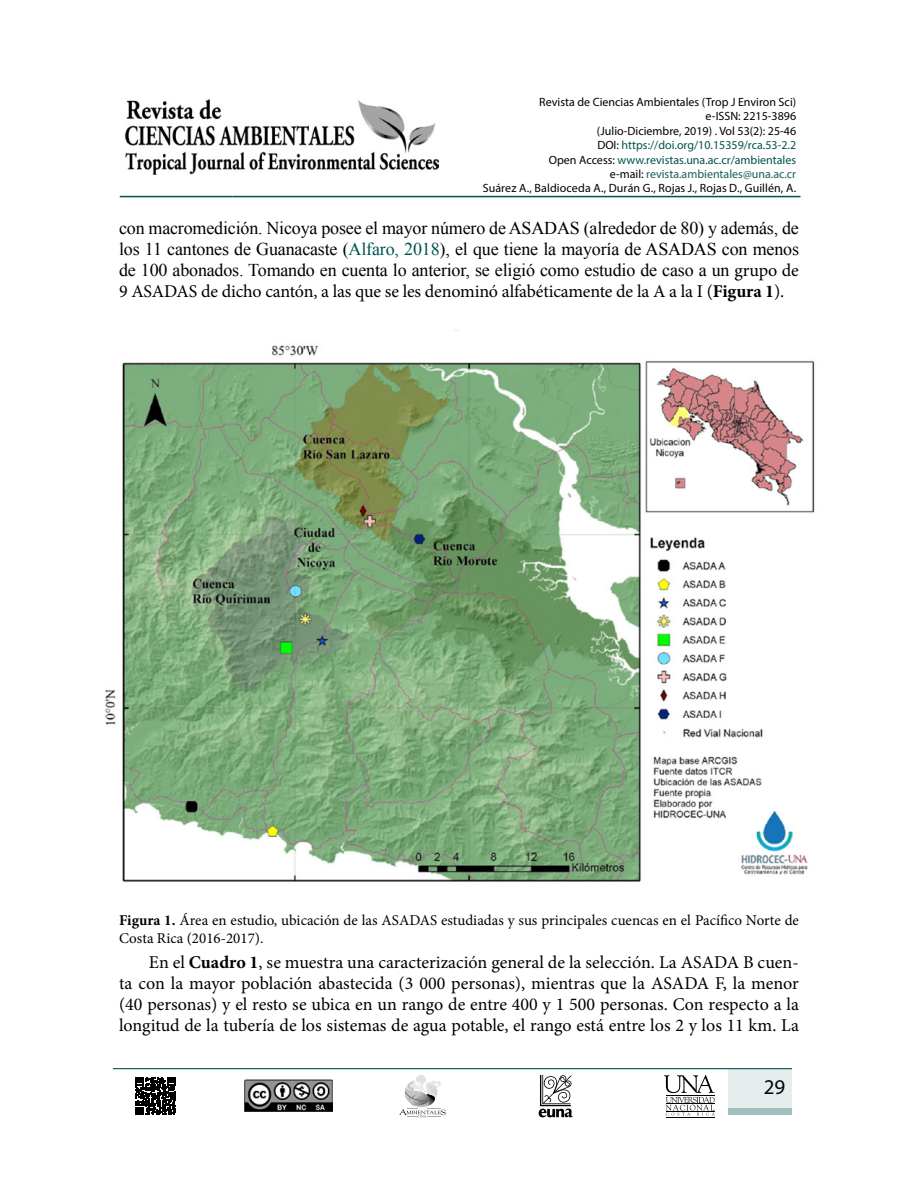
<style>
.page{position:relative;width:918px;height:1188px;background:#fff}
.page>*{position:absolute;margin:0;border:0;box-sizing:border-box;transform-origin:0 0}
.t1{font:21px "Myriad Pro";color:#000}
.t2{font:18px/21px "Minion Pro";letter-spacing:-.01em;color:#000;text-align:justify}
.t3{font:18px/21px "Times New Roman";letter-spacing:-.01em;color:#000;text-align:justify}
.t4{font:15px/18px "Minion Pro";color:#000}
.t5{font:12px/14.4px "Myriad Pro";color:#000;text-align:right}
.s1{color:#00534d}
.s2{color:#195f5a}
.s3{font-family:"Minion Pro"}
.s4{font-weight:700}
</style>
<div class="page">
<hr style="left:120px;top:196px;width:113px;height:1px;background:#00534d">
<hr style="left:233px;top:196px;width:567px;height:1px;background:#00534d">
<svg style="left:135px;top:1077px;width:41px;height:38px"></svg>
<svg style="left:539px;top:1075px;width:34px;height:42px"></svg>
<div style="left:416px;top:1075px;width:10px;height:9px;background:#e2e2e2;border-radius:50%"></div>
<svg style="left:399px;top:1081px;width:47px;height:36px"></svg>
<hr style="left:666px;top:1117px;width:48px;height:1px;background:#000">
<svg style="left:664px;top:1075px;width:51px;height:41px"></svg>
<hr style="left:113px;top:1068px;width:679px;height:1px;background:#00534d">
<div style="left:729px;top:1068px;width:63px;height:46px;background:#e6eeed"></div>
<div style="left:729px;top:1108px;width:63px;height:6px;background:#a1bfbd"></div>
<img style="left:124px;top:99px;width:314px;height:76px">
<img style="left:244px;top:1080px;width:89px;height:31px">
<img style="left:105px;top:330px;width:710px;height:552px">
<p class="t5" style="left:483px;top:95px;width:315px">Revista de Ciencias Ambientales (Trop J Environ Sci)<br>e-ISSN: 2215-3896<br>(Julio-Diciembre, 2019) . Vol 53(2): 25-46<br>DOI: <span class="s1">https://doi.org/10.15359/rca.53-2.2<br></span>Open Access: <span class="s1">www.revistas.una.ac.cr/ambientales<br></span>e-mail: <span class="s2">revista.ambientales@una.ac.cr<br></span>Suárez A., Baldioceda A., Durán G., Rojas J., Rojas D., Guillén, A.</p>
<p class="t3" style="left:119px;top:217px;width:682px">con macromedición. Nicoya posee el mayor número de ASADAS (alrededor de 80) y además, de los 11 cantones de Guanacaste (<span class="s1">Alfaro, 2018</span>), el que tiene la mayoría de ASADAS con menos de 100 abonados. Tomando en cuenta lo anterior, se eligió como estudio de caso a un <span class="s3">grupo de</span></p>
<p class="t2" style="left:119px;top:280px;width:667px">9 ASADAS de dicho cantón, a las que se les denominó alfabéticamente de la A a la I (<span class="s4">Figura 1</span>).</p>
<p class="t4" style="left:119px;top:911px;width:681px"><span class="s4">Figura 1.</span> Área en estudio, ubicación de las ASADAS estudiadas y sus principales cuencas en el Pacífico Norte de<br>Costa Rica (2016-2017).</p>
<p class="t2" style="left:119px;top:952px;width:682px;text-indent:30px">En el <span class="s4">Cuadro 1</span>, se muestra una caracterización general de la selección. La ASADA B cuen&shy;ta con la mayor población abastecida (3 000 personas), mientras que la ASADA F, la menor (40 personas) y el resto se ubica en un rango de entre 400 y 1 500 personas. Con respecto a la longitud de la tubería de los sistemas de agua potable, el rango está entre los 2 y los 11 km. La</p>
<p class="t1" style="left:764px;top:1074px;width:23px">29</p>
</div>
